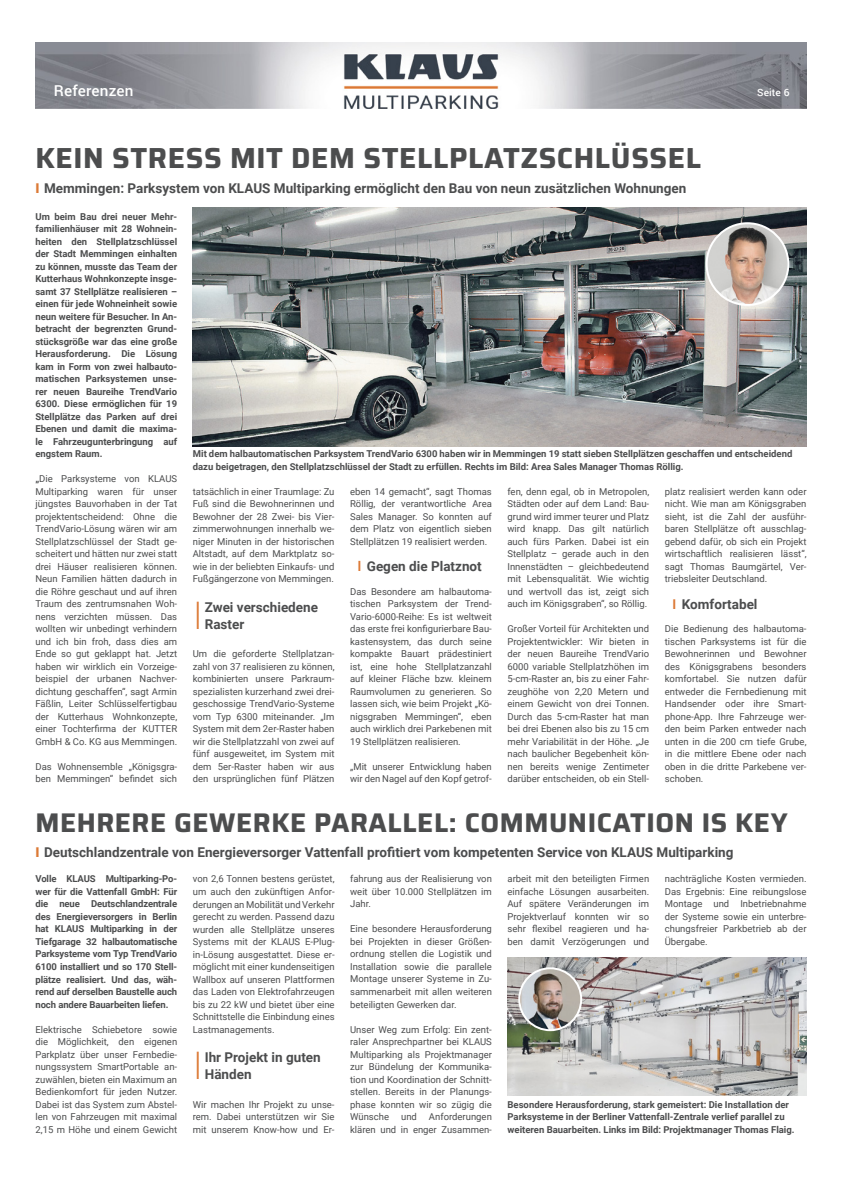
<style>
.page{position:relative;width:842px;height:1191px;background:#fff}
.page>*{position:absolute;margin:0;border:0;box-sizing:border-box;transform-origin:0 0}
.t1{font:36.4px "Roboto";color:#dc7935;scale:.55 1}
.t2{font:700 29px "Saira";letter-spacing:.02em;color:#4c4d4e}
.t3{font:700 27px "Saira";letter-spacing:.02em;color:#4c4d4e}
.t4{font:500 15px "Roboto";letter-spacing:.01em;color:#fff}
.t5{font:700 13.5px/17px "Roboto";color:#4c4d4e}
.t6{font:500 10px "Roboto";letter-spacing:.01em;color:#fff}
.t7{font:9.5px/12.5px "Roboto";color:#4c4d4e;text-align:justify}
.t8{font:700 9.5px/12.5px "Roboto";color:#4c4d4e;text-align:justify}
.s1{font-weight:900;color:#dc7935}
.s2{font-weight:700}
.s3{color:#dc7935}
</style>
<div class="page">
<img style="left:35px;top:43px;width:771px;height:65px">
<img style="left:193px;top:207px;width:614px;height:239px">
<img style="left:507px;top:957px;width:299px;height:138px">
<img style="left:707px;top:223px;width:80px;height:82px">
<div style="left:706px;top:222px;width:83px;height:84px;border:2px solid #fff;border-radius:50%"></div>
<img style="left:519px;top:968px;width:62px;height:62px;border-radius:31px">
<div style="left:518px;top:967px;width:64px;height:64px;border:2px solid #fff;border-radius:50%"></div>
<h3 class="t4" style="left:54px;top:80px;width:81px">Referenzen</h3>
<p class="t6" style="left:757px;top:85px;width:34px">Seite 6</p>
<h2 class="t2" style="left:35px;top:134px;width:667px">KEIN STRESS MIT DEM STELLPLATZSCHLÜSSEL</h2>
<h3 class="t5" style="left:35px;top:179px;width:652px"><span class="s1">I</span> Memmingen: Parksystem von KLAUS Multiparking ermöglicht den Bau von neun zusätzlichen Wohnungen</h3>
<p class="t8" style="left:35px;top:210px;width:143px">Um beim Bau drei neuer Mehr&shy;familienhäuser mit 28 Wohnein&shy;heiten den Stellplatzschlüssel der Stadt Memmingen einhalten zu können, musste das Team der Kutterhaus Wohnkonzepte insge&shy;samt 37 Stellplätze realisieren – einen für jede Wohneinheit sowie neun weitere für Besucher. In An&shy;betracht der begrenzten Grund&shy;stücksgröße war das eine große Herausforderung. Die Lösung kam in Form von zwei halbauto&shy;matischen Parksystemen unse&shy;rer neuen Baureihe TrendVario 6300. Diese ermöglichen für 19<br>Stellplätze das Parken auf drei Ebenen und damit die maxima&shy;le Fahrzeugunterbringung auf engstem Raum.</p>
<p class="t7" style="left:35px;top:472px;width:143px"><span class="s2">„</span>Die Parksysteme von KLAUS Multiparking waren für unser jüngstes Bauvorhaben in der Tat projektentscheidend: Ohne die TrendVario-Lösung wären wir am Stellplatzschlüssel der Stadt ge&shy;scheitert und hätten nur zwei statt drei Häuser realisieren können.<br>Neun Familien hätten dadurch in die Röhre geschaut und auf ihren Traum des zentrumsnahen Woh&shy;nens verzichten müssen. Das wollten wir unbedingt verhindern und ich bin froh, dass dies am Ende so gut geklappt hat. Jetzt haben wir wirklich ein Vorzeige&shy;beispiel der urbanen Nachver&shy;dichtung geschaffen“, sagt Armin Fäßlin, Leiter Schlüsselfertigbau der Kutterhaus Wohnkonzepte, einer Tochterfirma der KUTTER GmbH &amp; Co. KG aus Memmingen.</p>
<p class="t7" style="left:35px;top:760px;width:143px">Das Wohnensemble „Königsgra&shy;ben Memmingen“ befindet sich</p>
<p class="t8" style="left:193px;top:447px;width:601px">Mit dem halbautomatischen Parksystem TrendVario 6300 haben wir in Memmingen 19 statt sieben Stellplätzen geschaffen und entscheidend dazu beigetragen, den Stellplatzschlüssel der Stadt zu erfüllen. Rechts im Bild: Area Sales Manager Thomas Röllig.</p>
<p class="t7" style="left:193px;top:485px;width:143px">tatsächlich in einer Traumlage: Zu Fuß sind die Bewohnerinnen und Bewohner der 28 Zwei- bis Vier&shy;zimmerwohnungen innerhalb we&shy;niger Minuten in der historischen Altstadt, auf dem Marktplatz so&shy;wie in der beliebten Einkaufs- und Fußgängerzone von Memmingen.</p>
<h1 class="t1" style="left:195px;top:590px;width:10px">l</h1>
<h3 class="t5" style="left:205px;top:598px;width:115px">Zwei verschiedene<br>Raster</h3>
<p class="t7" style="left:193px;top:647px;width:143px">Um die geforderte Stellplatzan&shy;zahl von 37 realisieren zu können, kombinierten unsere Parkraum&shy;spezialisten kurzerhand zwei drei&shy;geschossige TrendVario-Systeme vom Typ 6300 miteinander. „Im System mit dem 2er-Raster haben wir die Stellplatzzahl von zwei auf fünf ausgeweitet, im System mit dem 5er-Raster haben wir aus den ursprünglichen fünf Plätzen</p>
<p class="t7" style="left:350px;top:485px;width:143px">eben 14 gemacht“, sagt Thomas Röllig, der verantwortliche Area Sales Manager. So konnten auf dem Platz von eigentlich sieben Stellplätzen 19 realisiert werden.</p>
<h3 class="t5" style="left:358px;top:557px;width:126px"><span class="s3">l</span> Gegen die Platznot</h3>
<p class="t7" style="left:350px;top:585px;width:143px">Das Besondere am halbautoma&shy;tischen Parksystem der Trend-Vario-6000-Reihe: Es ist weltweit das erste frei konfigurierbare Bau&shy;kastensystem, das durch seine kompakte Bauart prädestiniert ist, eine hohe Stellplatzanzahl auf kleiner Fläche bzw. kleinem Raumvolumen zu generieren. So lassen sich, wie beim Projekt „Kö&shy;nigsgraben Memmingen“, eben auch wirklich drei Parkebenen mit 19 Stellplätzen realisieren.</p>
<p class="t7" style="left:350px;top:760px;width:143px">„Mit unserer Entwicklung haben wir den Nagel auf den Kopf getrof-</p>
<p class="t7" style="left:507px;top:485px;width:143px">fen, denn egal, ob in Metropolen, Städten oder auf dem Land: Bau&shy;grund wird immer teurer und Platz wird knapp. Das gilt natürlich auch fürs Parken. Dabei ist ein Stellplatz – gerade auch in den Innenstädten – gleichbedeutend mit Lebensqualität. Wie wichtig und wertvoll das ist, zeigt sich auch im Königsgraben“, so Röllig.</p>
<p class="t7" style="left:507px;top:622px;width:143px">Großer Vorteil für Architekten und Projektentwickler: Wir bieten in der neuen Baureihe TrendVario 6000 variable Stellplatzhöhen im 5-cm-Raster an, bis zu einer Fahr&shy;zeughöhe von 2,20 Metern und einem Gewicht von drei Tonnen.<br>Durch das 5-cm-Raster hat man bei drei Ebenen also bis zu 15 cm mehr Variabilität in der Höhe. „Je nach baulicher Begebenheit kön&shy;nen bereits wenige Zentimeter darüber entscheiden, ob ein Stell-</p>
<p class="t7" style="left:665px;top:485px;width:143px">platz realisiert werden kann oder nicht. Wie man am Königsgraben sieht, ist die Zahl der ausführ&shy;baren Stellplätze oft ausschlag&shy;gebend dafür, ob sich ein Projekt wirtschaftlich realisieren lässt“, sagt Thomas Baumgärtel, Ver&shy;triebsleiter Deutschland.</p>
<h3 class="t5" style="left:672px;top:595px;width:87px"><span class="s3">I</span> Komfortabel</h3>
<p class="t7" style="left:665px;top:622px;width:143px">Die Bedienung des halbautoma&shy;tischen Parksystems ist für die Bewohnerinnen und Bewohner des Königsgrabens besonders komfortabel. Sie nutzen dafür entweder die Fernbedienung mit Handsender oder ihre Smart&shy;phone-App. Ihre Fahrzeuge wer&shy;den beim Parken entweder nach unten in die 200 cm tiefe Grube, in die mittlere Ebene oder nach oben in die dritte Parkebene ver&shy;schoben.</p>
<h3 class="t3" style="left:35px;top:800px;width:754px">MEHRERE GEWERKE PARALLEL: COMMUNICATION IS KEY</h3>
<h3 class="t5" style="left:35px;top:843px;width:699px"><span class="s1">I</span> Deutschlandzentrale von Energieversorger Vattenfall profitiert vom kompetenten Service von KLAUS Multiparking</h3>
<p class="t7" style="left:507px;top:872px;width:143px">arbeit mit den beteiligten Firmen einfache Lösungen ausarbeiten.<br>Auf spätere Veränderungen im Projektverlauf konnten wir so sehr flexibel reagieren und ha&shy;ben damit Verzögerungen und</p>
<p class="t7" style="left:350px;top:872px;width:143px">fahrung aus der Realisierung von weit über 10.000 Stellplätzen im Jahr.</p>
<p class="t7" style="left:350px;top:922px;width:143px">Eine besondere Herausforderung bei Projekten in dieser Größen&shy;ordnung stellen die Logistik und Installation sowie die parallele Montage unserer Systeme in Zu&shy;sammenarbeit mit allen weiteren beteiligten Gewerken dar.</p>
<p class="t7" style="left:350px;top:1022px;width:143px">Unser Weg zum Erfolg: Ein zent&shy;raler Ansprechpartner bei KLAUS Multiparking als Projektmanager zur Bündelung der Kommunika&shy;tion und Koordination der Schnitt&shy;stellen. Bereits in der Planungs&shy;phase konnten wir so zügig die Wünsche</p>
<p class="t8" style="left:35px;top:872px;width:143px">Volle KLAUS Multiparking-Po&shy;wer für die Vattenfall GmbH: Für die neue Deutschlandzentrale des Energieversorgers in Berlin hat KLAUS Multiparking in der Tiefgarage 32 halbautomatische Parksysteme vom Typ TrendVario 6100 installiert und so 170 Stell&shy;plätze realisiert. Und das, wäh&shy;rend auf derselben Baustelle auch noch andere Bauarbeiten liefen.</p>
<p class="t7" style="left:35px;top:1022px;width:143px">Elektrische Schiebetore sowie die Möglichkeit, den eigenen Parkplatz über unser Fernbedie&shy;nungssystem SmartPortable an&shy;zuwählen, bieten ein Maximum an Bedienkomfort für jeden Nutzer.<br>Dabei ist das System zum Abstel&shy;len von Fahrzeugen mit maximal 2,15 m Höhe und einem Gewicht</p>
<p class="t7" style="left:665px;top:872px;width:143px">nachträgliche Kosten vermieden.<br>Das Ergebnis: Eine reibungslose Montage und Inbetriebnahme der Systeme sowie ein unterbre&shy;chungsfreier Parkbetrieb ab der Übergabe.</p>
<p class="t7" style="left:193px;top:872px;width:143px">von 2,6 Tonnen bestens gerüstet, um auch den zukünftigen Anfor&shy;derungen an Mobilität und Verkehr gerecht zu werden. Passend dazu wurden alle Stellplätze unseres Systems mit der KLAUS E-Plug&shy;in-Lösung ausgestattet. Diese er&shy;möglicht mit einer kundenseitigen Wallbox auf unseren Plattformen das Laden von Elektrofahrzeugen bis zu 22 kW und bietet über eine Schnittstelle die Einbindung eines Lastmanagements.</p>
<h1 class="t1" style="left:196px;top:1040px;width:10px">l</h1>
<h3 class="t5" style="left:205px;top:1048px;width:117px">Ihr Projekt in guten<br>Händen</h3>
<p class="t7" style="left:193px;top:1097px;width:143px">Wir machen Ihr Projekt zu unse&shy;rem. Dabei unterstützen wir Sie mit unserem Know-how und Er-</p>
<p class="t8" style="left:507px;top:1097px;width:289px;text-align:left">Besondere Herausforderung, stark gemeistert: Die Installation der<br>Parksysteme in der Berliner Vattenfall-Zentrale verlief parallel zu weiteren Bauarbeiten. Links im Bild: Projektmanager Thomas Flaig.</p>
<p class="t7" style="left:350px;top:1110px;width:143px;text-align:right">Anforderungen<br>klären und in enger Zusammen-</p>
<p class="t7" style="left:401px;top:1110px;width:17px">und</p>
</div>
